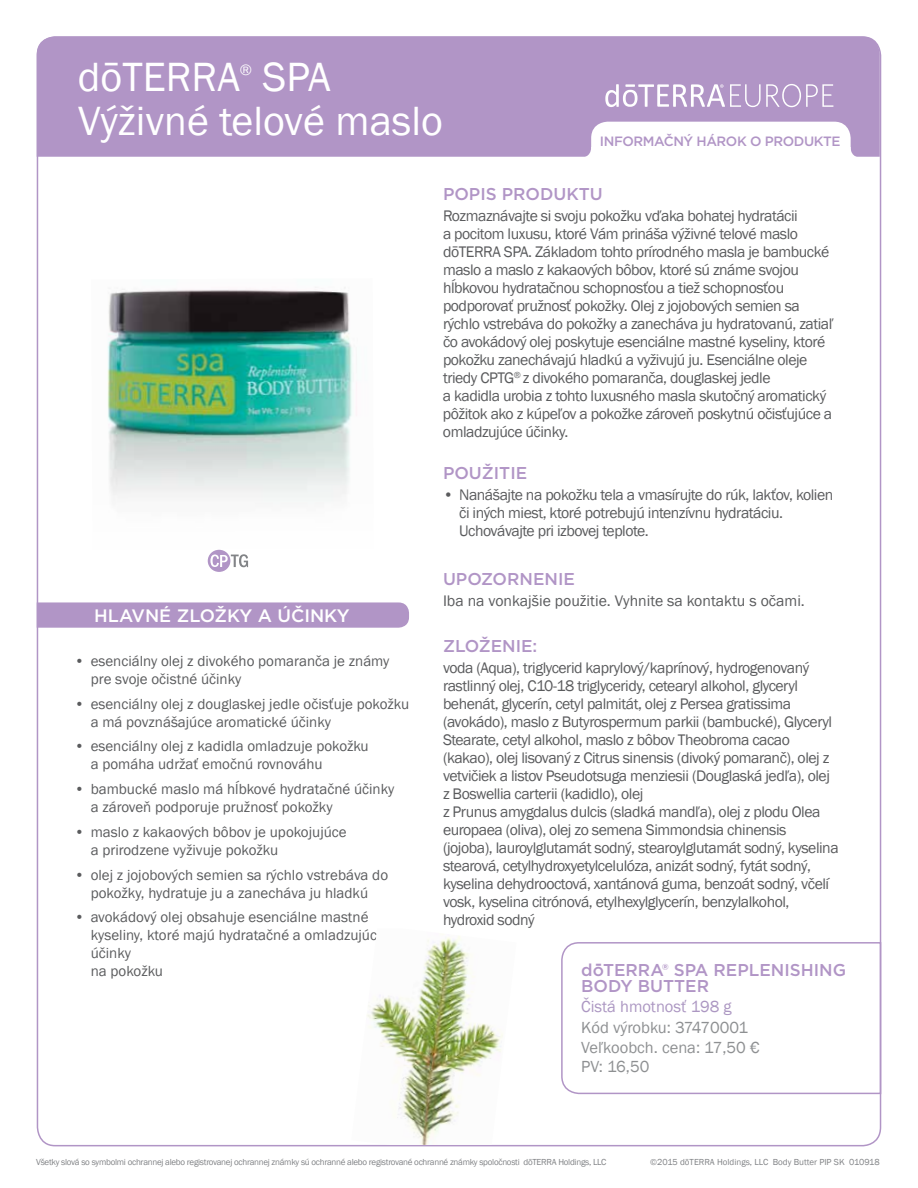
<style>
.page{position:relative;width:918px;height:1188px;background:#fff}
.page>*{position:absolute;margin:0;border:0;box-sizing:border-box;transform-origin:0 0}
.t1{font:42px/43.5px "Franklin Gothic";color:#fff}
.t2{font:500 18px "Gotham";color:#fff}
.t3{font:500 17.1px/16.5px "Gotham";color:#b195c6}
.t4{font:16.5px/19.5px "Franklin Gothic";color:#8e9092}
.t5{font:16.5px "Franklin Gothic";color:#ac97c2}
.t6{font:15.75px/18px "Franklin Gothic";letter-spacing:-.03em;color:#5a5b5d}
.t7{font:15.75px "Franklin Gothic";color:#5a5b5d}
.t8{font:15.75px "Franklin Gothic";color:#fff}
.t9{font:15px/18px "Franklin Gothic";color:#5a5b5d}
.t10{font:500 13.5px "Gotham";letter-spacing:-.03em;color:#b195c6}
.t11{font:9px "Franklin Gothic";letter-spacing:-.03em;color:#808285}
.t12{font:9px "Franklin Gothic";color:#808285}
</style>
<div class="page">
<div style="left:37px;top:36px;width:843px;height:121px;background:#b195c6"></div>
<svg style="left:581px;top:122px;width:280px;height:35px"></svg>
<svg style="left:208px;top:550px;width:40px;height:22px"></svg>
<svg style="left:605px;top:84px;width:228px;height:23px"></svg>
<img style="left:107px;top:287px;width:250px;height:263px">
<svg style="left:37px;top:602px;width:372px;height:26px;background:#b398c7"></svg>
<img style="left:367px;top:934px;width:136px;height:211px">
<svg style="left:561px;top:941px;width:321px;height:154px"></svg>
<h1 class="t1" style="left:78px;top:56px;width:366px;text-indent:184px">SPA<br>Výživné telové maslo</h1>
<h1 class="t1" style="left:78px;top:56px;width:163px">dōTERRA</h1>
<p class="t8" style="left:240px;top:60px;width:14px">®</p>
<p class="t10" style="left:600px;top:132px;width:242px">INFORMAČNÝ HÁROK O PRODUKTE</p>
<p class="t2" style="left:94px;top:604px;width:257px">HLAVNÉ ZLOŽKY A ÚČINKY</p>
<p class="t9" style="left:91px;top:652px;width:300px;text-indent:-16px">• esenciálny olej z divokého pomaranča je známy pre svoje očistné účinky</p>
<p class="t9" style="left:91px;top:695px;width:320px;text-indent:-16px">• esenciálny olej z douglaskej jedle očisťuje pokožku a má povznášajúce aromatické účinky</p>
<p class="t9" style="left:91px;top:738px;width:280px;text-indent:-16px">• esenciálny olej z kadidla omladzuje pokožku a pomáha udržať emočnú rovnováhu</p>
<p class="t9" style="left:91px;top:781px;width:305px;text-indent:-16px">• bambucké maslo má hĺbkové hydratačné účinky a zároveň podporuje pružnosť pokožky</p>
<p class="t9" style="left:91px;top:823px;width:258px;text-indent:-16px">• maslo z kakaových bôbov je upokojujúce a prirodzene vyživuje pokožku</p>
<p class="t9" style="left:75px;top:866px;width:315px;text-align:center">• olej z jojobových semien sa rýchlo vstrebáva do pokožky, hydratuje ju a zanecháva ju hladkú</p>
<p class="t9" style="left:91px;top:909px;width:296px;text-indent:-16px">• avokádový olej obsahuje esenciálne mastné kyseliny, ktoré majú hydratačné a omladzujúce účinky<br>na pokožku</p>
<p class="t3" style="left:443px;top:185px;width:161px">POPIS PRODUKTU</p>
<p class="t6" style="left:443px;top:207px;width:392px">Rozmaznávajte si svoju pokožku vďaka bohatej hydratácii<br>a pocitom luxusu, ktoré Vám prináša výživné telové maslo dōTERRA SPA. Základom tohto prírodného masla je bambucké maslo a maslo z kakaových bôbov, ktoré sú známe svojou hĺbkovou hydratačnou schopnosťou a tiež schopnosťou podporovať pružnosť pokožky. Olej z jojobových semien sa rýchlo vstrebáva do pokožky a zanecháva ju hydratovanú, zatiaľ čo avokádový olej poskytuje esenciálne mastné kyseliny, ktoré pokožku zanechávajú hladkú a vyživujú ju. Esenciálne oleje triedy CPTG<sup>®</sup> z divokého pomaranča, douglaskej jedle<br>a kadidla urobia z tohto luxusného masla skutočný aromatický pôžitok ako z kúpeľov a pokožke zároveň poskytnú očisťujúce a omladzujúce účinky.</p>
<p class="t3" style="left:443px;top:465px;width:86px">POUŽITIE</p>
<p class="t6" style="left:459px;top:486px;width:376px;text-indent:-16px">• Nanášajte na pokožku tela a vmasírujte do rúk, lakťov, kolien či iných miest, ktoré potrebujú intenzívnu hydratáciu.<br>Uchovávajte pri izbovej teplote.</p>
<p class="t3" style="left:443px;top:571px;width:133px">UPOZORNENIE</p>
<p class="t7" style="left:443px;top:591px;width:363px">Iba na vonkajšie použitie. Vyhnite sa kontaktu s očami.</p>
<p class="t3" style="left:443px;top:637px;width:96px">ZLOŽENIE:</p>
<p class="t6" style="left:443px;top:659px;width:397px">voda (Aqua), triglycerid kaprylový/kaprínový, hydrogenovaný rastlinný olej, C10-18 triglyceridy, cetearyl alkohol, glyceryl behenát, glycerín, cetyl palmitát, olej z Persea gratissima (avokádo), maslo z Butyrospermum parkii (bambucké), Glyceryl Stearate, cetyl alkohol, maslo z bôbov Theobroma cacao (kakao), olej lisovaný z Citrus sinensis (divoký pomaranč), olej z vetvičiek a listov Pseudotsuga menziesii (Douglaská jedľa), olej z Boswellia carterii (kadidlo), olej<br>z Prunus amygdalus dulcis (sladká mandľa), olej z plodu Olea europaea (oliva), olej zo semena Simmondsia chinensis (jojoba), lauroylglutamát sodný, stearoylglutamát sodný, kyselina stearová, cetylhydroxyetylcelulóza, anizát sodný, fytát sodný, kyselina dehydrooctová, xantánová guma, benzoát sodný, včelí vosk, kyselina citrónová, etylhexylglycerín, benzylalkohol, hydroxid sodný</p>
<p class="t3" style="left:581px;top:961px;width:266px">do-TERRA® SPA REPLENISHING<br>BODY BUTTER</p>
<p class="t5" style="left:581px;top:996px;width:152px">Čistá hmotnosť 198 g</p>
<p class="t4" style="left:581px;top:1018px;width:180px">Kód výrobku: 37470001<br>Veľkoobch. cena: 17,50 €<br>PV: 16,50</p>
<p class="t11" style="left:36px;top:1156px;width:572px">Všetky slová so symbolmi ochrannej alebo registrovanej ochrannej známky sú ochranné alebo registrované ochranné známky spoločnosti dōTERRA Holdings, LLC</p>
<p class="t12" style="left:650px;top:1156px;width:231px">©2015 dōTERRA Holdings, LLC Body Butter PIP SK 010918</p>
</div>
